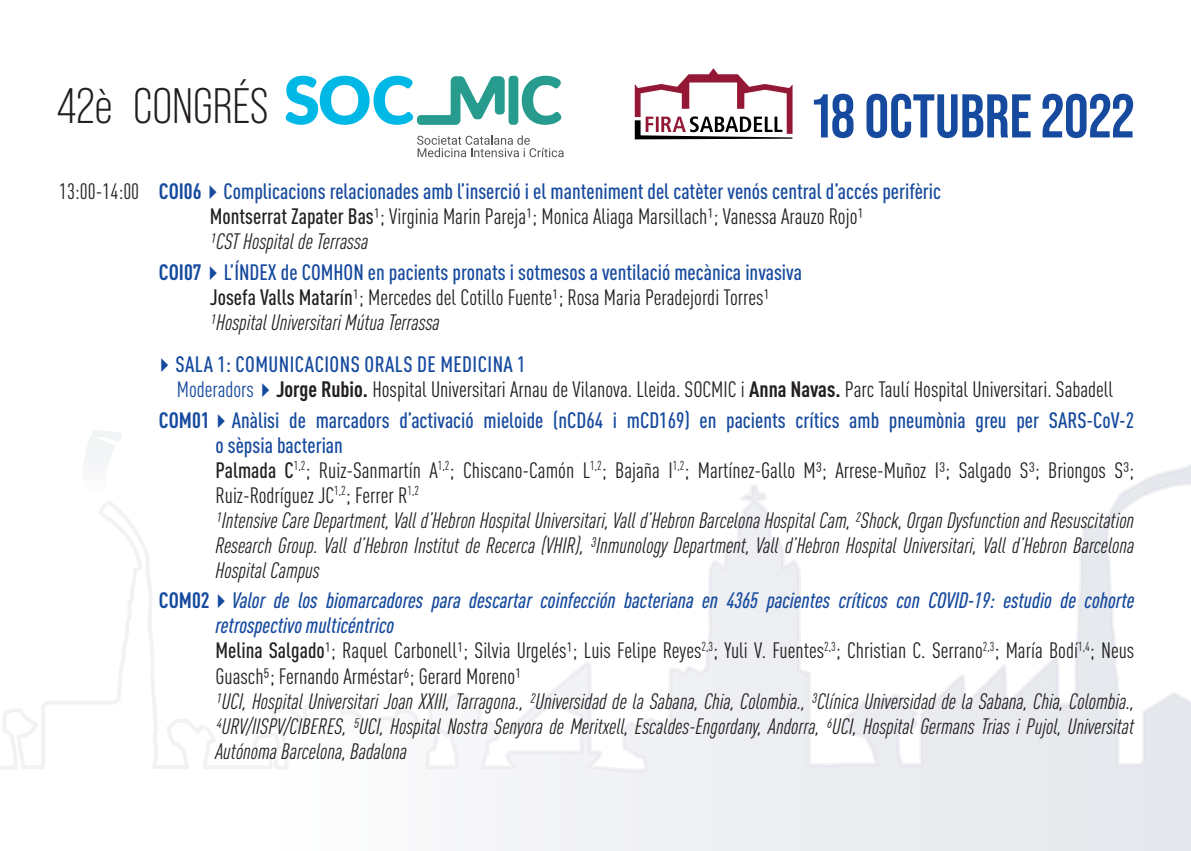
<style>
.page{position:relative;width:1191px;height:851px;background:#fff}
.page>*{position:absolute;margin:0;border:0;box-sizing:border-box;transform-origin:0 0}
.t1{font:700 61.6px "Bebas Neue Pro";color:#164a9e}
.t2{font:49.8px "Bebas Neue Pro";color:#231f20}
.t3{font:condensed 22px/25px "DIN Pro";color:#231f20}
.t4{font:italic condensed 22px/25px "DIN Pro";color:#231f20;text-align:justify}
.t5{font:500 condensed 22px/25px "DIN Pro";color:#164a9e}
.t6{font:italic 500 condensed 22px/25px "DIN Pro";color:#164a9e}
.s1{font-weight:400;color:#231f20}
.s2{font-weight:700}
.s3{font-weight:500}
.s4{color:#164a9e}
.s5{font-weight:500;color:#164a9e}
.s6{font-weight:700;font-style:normal}
</style>
<div class="page">
<svg style="left:0;top:464px;width:1191px;height:386px"></svg>
<svg style="left:80px;top:430px;width:43px;height:79px"></svg>
<svg style="left:417px;top:135px;width:146px;height:22px"></svg>
<div style="left:508px;top:76px;width:10px;height:49px;background:#279c8e;border-radius:4px"></div>
<svg style="left:522px;top:76px;width:40px;height:49px"></svg>
<svg style="left:285px;top:76px;width:219px;height:49px"></svg>
<svg style="left:635px;top:68px;width:157px;height:71px"></svg>
<h2 class="t2" style="left:57px;top:78px;width:213px">42è CONGRÉS</h2>
<h1 class="t1" style="left:812px;top:81px;width:323px">18 OCTUBRE 2022</h1>
<p class="t5" style="left:59px;top:177px;width:883px"><span class="s1">13:00-14:00</span> <span class="s2">COI06</span>✔Complicacions relacionades amb l’inserció i el manteniment del catèter venós central d’accés perifèric</p>
<p class="t3" style="left:210px;top:202px;width:655px"><span class="s3">Montserrat Zapater Bas</span>1; Virginia Marin Pareja1; Monica Aliaga Marsillach1; Vanessa Arauzo Rojo1</p>
<p class="t4" style="left:210px;top:227px;width:160px">1CST Hospital de Terrassa</p>
<p class="t5" style="left:159px;top:258px;width:644px"><span class="s2">COI07</span>✔L’ÍNDEX de COMHON en pacients pronats i sotmesos a ventilació mecànica invasiva</p>
<p class="t3" style="left:210px;top:283px;width:561px"><span class="s3">Josefa Valls Matarín</span>1; Mercedes del Cotillo Fuente1; Rosa Maria Peradejordi Torres1</p>
<p class="t4" style="left:210px;top:308px;width:231px">1Hospital Universitari Mútua Terrassa</p>
<p class="t3" style="left:177px;top:350px;width:938px;text-indent:-24px"><span class="s4">✔</span><span class="s5">SALA 1: COMUNICACIONS ORALS DE MEDICINA 1<br></span><span class="s4">Moderadors✔</span><span class="s2">Jorge Rubio.</span> Hospital Universitari Arnau de Vilanova. Lleida. SOCMIC i <span class="s2">Anna Navas.</span> Parc Taulí Hospital Universitari. Sabadell</p>
<p class="t5" style="left:215px;top:405px;width:920px;text-indent:-57px"><span class="s2">COM01</span>✔Anàlisi de marcadors d’activació mieloide (nCD64 i mCD169) en pacients crítics amb pneumònia greu per SARS-CoV-2 o sèpsia bacterian</p>
<p class="t3" style="left:215px;top:455px;width:920px"><span class="s3">Palmada C</span><sup>1,2</sup>; Ruiz-Sanmartín A<sup>1,2</sup>; Chiscano-Camón L<sup>1,2</sup>; Bajaña I<sup>1,2</sup>; Martínez-Gallo M3; Arrese-Muñoz I3; Salgado S3; Briongos S3;<br>Ruiz-Rodríguez JC<sup>1,2</sup>; Ferrer R<sup>1,2</sup></p>
<p class="t4" style="left:215px;top:505px;width:920px">1Intensive Care Department, Vall d’Hebron Hospital Universitari, Vall d’Hebron Barcelona Hospital Cam, 2Shock, Organ Dysfunction and Resuscitation Research Group. Vall d’Hebron Institut de Recerca (VHIR), 3Inmunology Department, Vall d’Hebron Hospital Universitari, Vall d’Hebron Barcelona Hospital Campus</p>
<p class="t6" style="left:215px;top:586px;width:920px;text-indent:-57px"><span class="s6">COM02</span>✔Valor de los biomarcadores para descartar coinfección bacteriana en 4365 pacientes críticos con COVID-19: estudio de cohorte retrospectivo multicéntrico</p>
<p class="t3" style="left:215px;top:636px;width:920px"><span class="s3">Melina Salgado</span>1; Raquel Carbonell1; Silvia Urgelés1; Luis Felipe Reyes<sup>2,3</sup>; Yuli V. Fuentes<sup>2,3</sup>; Christian C. Serrano<sup>2,3</sup>; María Bodí<sup>1,4</sup>; Neus<br>Guasch5; Fernando Arméstar6; Gerard Moreno1</p>
<p class="t4" style="left:215px;top:686px;width:920px">1UCI, Hospital Universitari Joan XXIII, Tarragona., 2Universidad de la Sabana, Chia, Colombia., 3Clínica Universidad de la Sabana, Chia, Colombia., 4URV/IISPV/CIBERES, 5UCI, Hospital Nostra Senyora de Meritxell, Escaldes-Engordany, Andorra, 6UCI, Hospital Germans Trias i Pujol, Universitat Autónoma Barcelona, Badalona</p>
</div>
